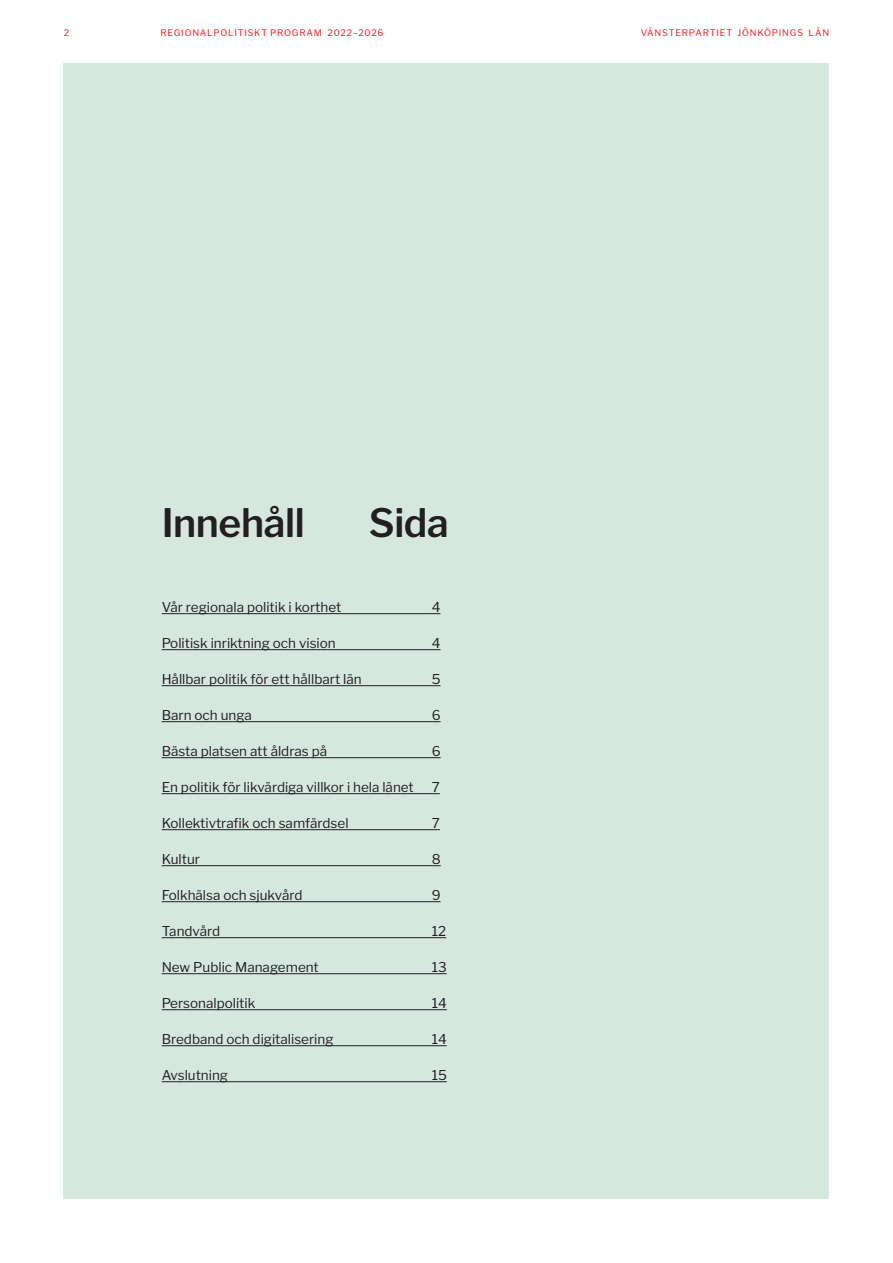
<style>
.page{position:relative;width:893px;height:1263px;background:#fff}
.page>*{position:absolute;margin:0;border:0;box-sizing:border-box;transform-origin:0 0}
.Rubrik_stor_Libre_Fr{font:600 39px "Libre Franklin";letter-spacing:-.01em;color:#231f20}
.t1{font:13.5px "Libre Franklin";color:#231f20}
.Paginering{font:9px "Libre Franklin";letter-spacing:.085em;color:#ee1d23}
</style>
<div class="page">
<div style="left:64px;top:64px;width:765px;height:1135px;background:#d6e7e0"></div>
<hr style="left:162px;top:613px;width:278px;height:1px;background:#231f20">
<hr style="left:162px;top:649px;width:278px;height:1px;background:#231f20">
<hr style="left:162px;top:685px;width:279px;height:1px;background:#231f20">
<hr style="left:162px;top:721px;width:279px;height:1px;background:#231f20">
<hr style="left:162px;top:757px;width:279px;height:1px;background:#231f20">
<hr style="left:162px;top:793px;width:278px;height:1px;background:#231f20">
<hr style="left:162px;top:829px;width:278px;height:1px;background:#231f20">
<hr style="left:162px;top:865px;width:279px;height:1px;background:#231f20">
<hr style="left:162px;top:901px;width:279px;height:1px;background:#231f20">
<hr style="left:162px;top:937px;width:284px;height:1px;background:#231f20">
<hr style="left:162px;top:973px;width:285px;height:1px;background:#231f20">
<hr style="left:162px;top:1009px;width:285px;height:1px;background:#231f20">
<hr style="left:162px;top:1045px;width:285px;height:1px;background:#231f20">
<hr style="left:162px;top:1081px;width:285px;height:1px;background:#231f20">
<p class="Paginering" style="left:64px;top:26px;width:7px">2</p>
<p class="Paginering" style="left:161px;top:26px;width:225px">REGIONALPOLITISKT PROGRAM 2022–2026</p>
<p class="Paginering" style="left:641px;top:26px;width:190px">VÄNSTERPARTIET JÖNKÖPINGS LÄN</p>
<p class="Rubrik_stor_Libre_Fr" style="left:162px;top:492px;width:145px">Innehåll</p>
<p class="Rubrik_stor_Libre_Fr" style="left:369px;top:492px;width:82px">Sida</p>
<p class="t1" style="left:162px;top:597px;width:181px">Vår regionala politik i korthet</p>
<p class="t1" style="left:432px;top:597px;width:10px">4</p>
<p class="t1" style="left:162px;top:633px;width:176px">Politisk inriktning och vision</p>
<p class="t1" style="left:432px;top:633px;width:10px">4</p>
<p class="t1" style="left:162px;top:669px;width:201px">Hållbar politik för ett hållbart län</p>
<p class="t1" style="left:432px;top:669px;width:10px">5</p>
<p class="t1" style="left:162px;top:705px;width:92px">Barn och unga</p>
<p class="t1" style="left:432px;top:705px;width:10px">6</p>
<p class="t1" style="left:162px;top:741px;width:167px">Bästa platsen att åldras på</p>
<p class="t1" style="left:432px;top:741px;width:10px">6</p>
<p class="t1" style="left:162px;top:777px;width:254px">En politik för likvärdiga villkor i hela länet</p>
<p class="t1" style="left:432px;top:777px;width:10px">7</p>
<p class="t1" style="left:162px;top:813px;width:188px">Kollektivtrafik och samfärdsel</p>
<p class="t1" style="left:432px;top:813px;width:10px">7</p>
<p class="t1" style="left:162px;top:849px;width:40px">Kultur</p>
<p class="t1" style="left:432px;top:849px;width:11px">8</p>
<p class="t1" style="left:162px;top:885px;width:142px">Folkhälsa och sjukvård</p>
<p class="t1" style="left:432px;top:885px;width:10px">9</p>
<p class="t1" style="left:162px;top:921px;width:60px">Tandvård</p>
<p class="t1" style="left:432px;top:921px;width:16px">12</p>
<p class="t1" style="left:162px;top:957px;width:159px">New Public Management</p>
<p class="t1" style="left:432px;top:957px;width:16px">13</p>
<p class="t1" style="left:162px;top:993px;width:95px">Personalpolitik</p>
<p class="t1" style="left:432px;top:993px;width:17px">14</p>
<p class="t1" style="left:162px;top:1029px;width:173px">Bredband och digitalisering</p>
<p class="t1" style="left:432px;top:1029px;width:17px">14</p>
<p class="t1" style="left:162px;top:1065px;width:68px">Avslutning</p>
<p class="t1" style="left:432px;top:1065px;width:17px">15</p>
</div>
